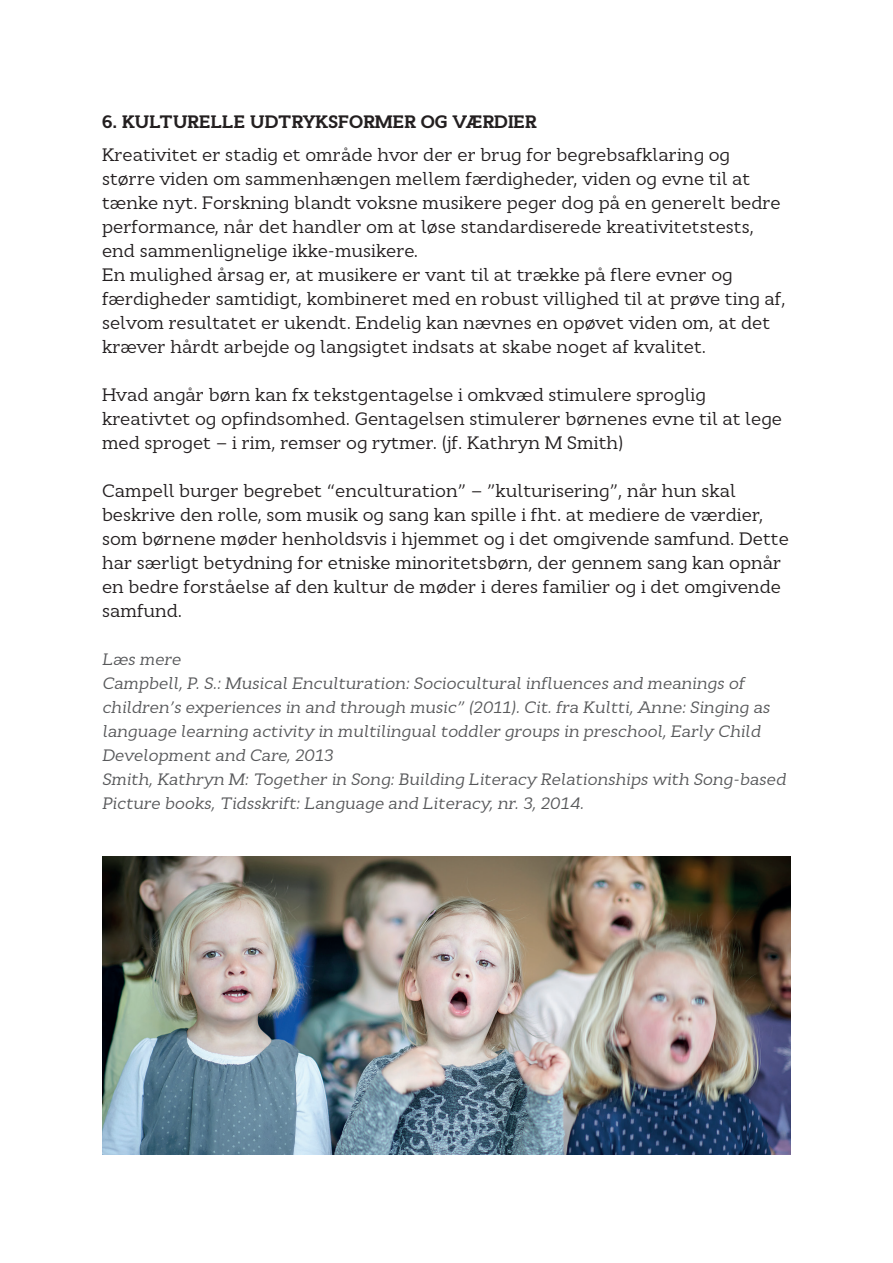
<style>
.page{position:relative;width:893px;height:1263px;background:#fff}
.page>*{position:absolute;margin:0;border:0;box-sizing:border-box;transform-origin:0 0}
.t1{font:18px/24px "Cyntho Slab Pro";color:#231f20}
.t2{font:700 18px "Cyntho Slab Pro";color:#231f20}
.t3{font:italic 16.5px/24px "Cyntho Slab Pro";color:#57585a}
</style>
<div class="page">
<img style="left:102px;top:857px;width:689px;height:297px">
<p class="t2" style="left:102px;top:111px;width:436px">6. KULTURELLE UDTRYKSFORMER OG VÆRDIER</p>
<p class="t1" style="left:102px;top:143px;width:685px">Kreativitet er stadig et område hvor der er brug for begrebsafklaring og større viden om sammenhængen mellem færdigheder, viden og evne til at tænke nyt. Forskning blandt voksne musikere peger dog på en generelt bedre performance, når det handler om at løse standardiserede kreativitetstests, end sammenlignelige ikke-musikere.<br>En mulighed årsag er, at musikere er vant til at trække på flere evner og færdigheder samtidigt, kombineret med en robust villighed til at prøve ting af, selvom resultatet er ukendt. Endelig kan nævnes en opøvet viden om, at det kræver hårdt arbejde og langsigtet indsats at skabe noget af kvalitet.</p>
<p class="t1" style="left:102px;top:383px;width:681px">Hvad angår børn kan fx tekstgentagelse i omkvæd stimulere sproglig kreativtet og opfindsomhed. Gentagelsen stimulerer børnenes evne til at lege med sproget – i rim, remser og rytmer. (jf. Kathryn M Smith)</p>
<p class="t1" style="left:102px;top:479px;width:688px">Campell burger begrebet “enculturation” – ”kulturisering”, når hun skal beskrive den rolle, som musik og sang kan spille i fht. at mediere de værdier, som børnene møder henholdsvis i hjemmet og i det omgivende samfund. Dette har særligt betydning for etniske minoritetsbørn, der gennem sang kan opnår en bedre forståelse af den kultur de møder i deres familier og i det omgivende samfund.</p>
<p class="t3" style="left:102px;top:647px;width:685px">Læs mere<br>Campbell, P. S.: Musical Enculturation: Sociocultural influences and meanings of children’s experiences in and through music” (2011). Cit. fra Kultti, Anne: Singing as language learning activity in multilingual toddler groups in preschool, Early Child Development and Care, 2013<br>Smith, Kathryn M: Together in Song: Building Literacy Relationships with Song-based Picture books, Tidsskrift: Language and Literacy, nr. 3, 2014.</p>
</div>
